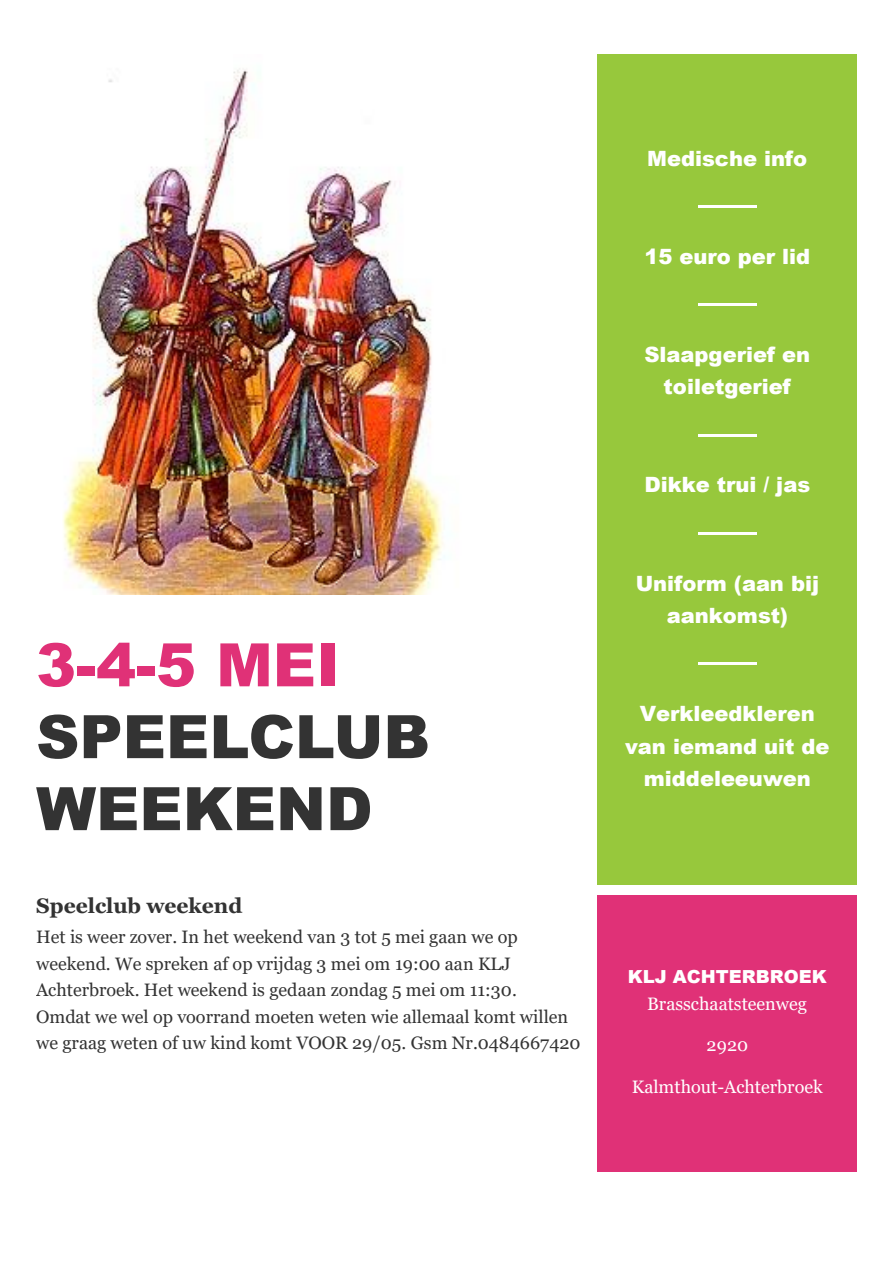
<style>
.page{position:relative;width:893px;height:1263px;background:#fff}
.page>*{position:absolute;margin:0;border:0;box-sizing:border-box;transform-origin:0 0}
.t1{font:900 60px/72px "Arial";color:#333}
.t2{font:900 60px "Arial";color:#e03177}
.t3{font:900 21px/32.5px "Arial";color:#fff;text-align:center}
.t4{font:700 21px "Georgia";color:#333}
.t5{font:18px/26.5px "Georgia";color:#333}
.t6{font:18px "Georgia";color:#fff}
.t7{font:900 18px "Arial";color:#fff}
</style>
<div class="page">
<div style="left:598px;top:54px;width:259px;height:830px;background:#97c83c"></div>
<hr style="left:698px;top:205px;width:59px;height:2px;background:#fff">
<hr style="left:698px;top:303px;width:59px;height:2px;background:#fff">
<hr style="left:698px;top:434px;width:59px;height:2px;background:#fff">
<hr style="left:698px;top:532px;width:59px;height:2px;background:#fff">
<hr style="left:698px;top:663px;width:59px;height:2px;background:#fff">
<div style="left:598px;top:895px;width:259px;height:276px;background:#e03177"></div>
<img style="left:63px;top:68px;width:382px;height:526px">
<p class="t2" style="left:36px;top:620px;width:305px">3-4-5 MEI</p>
<p class="t1" style="left:36px;top:695px;width:395px">SPEELCLUB<br>WEEKEND</p>
<p class="t4" style="left:36px;top:893px;width:208px">Speelclub weekend</p>
<p class="t5" style="left:36px;top:923px;width:546px">Het is weer zover. In het weekend van 3 tot 5 mei gaan we op weekend. We spreken af op vrijdag 3 mei om 19:00 aan KLJ Achterbroek. Het weekend is gedaan zondag 5 mei om 11:30.<br>Omdat we wel op voorrand moeten weten wie allemaal komt willen we graag weten of uw kind komt VOOR 29/05. Gsm Nr.0484667420</p>
<p class="t3" style="left:647px;top:140px;width:162px">Medische info</p>
<p class="t3" style="left:644px;top:238px;width:167px">15 euro per lid</p>
<p class="t3" style="left:644px;top:336px;width:167px">Slaapgerief en toiletgerief</p>
<p class="t3" style="left:644px;top:467px;width:167px">Dikke trui / jas</p>
<p class="t3" style="left:636px;top:565px;width:185px">Uniform (aan bij aankomst)</p>
<p class="t3" style="left:625px;top:695px;width:206px">Verkleedkleren van iemand uit de middeleeuwen</p>
<p class="t7" style="left:628px;top:963px;width:200px">KLJ ACHTERBROEK</p>
<p class="t6" style="left:647px;top:993px;width:161px">Brasschaatsteenweg</p>
<p class="t6" style="left:707px;top:1035px;width:43px">2920</p>
<p class="t6" style="left:632px;top:1076px;width:192px">Kalmthout-Achterbroek</p>
</div>
